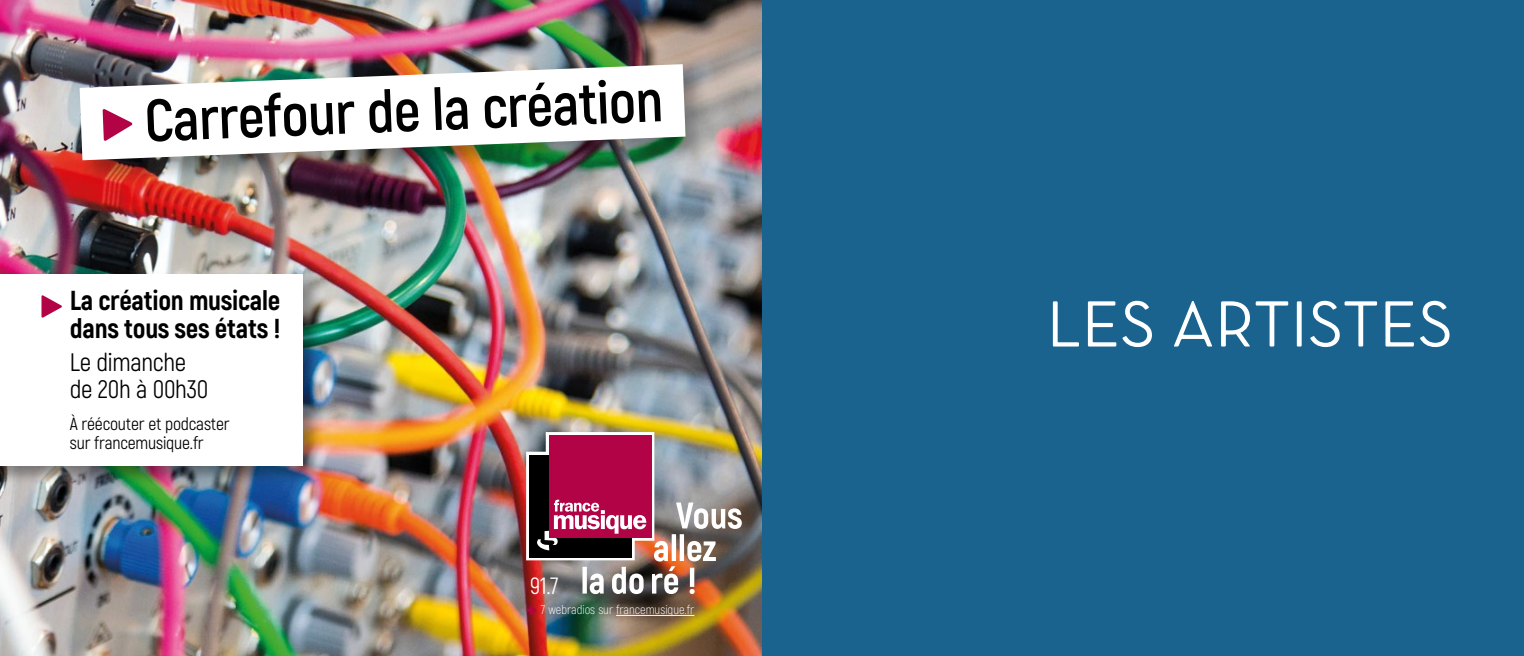
<style>
.page{position:relative;width:1524px;height:656px;background:#fff}
.page>*{position:absolute;margin:0;border:0;box-sizing:border-box;transform-origin:0 0}
.t1{font:66.38px "Favart Gothic";color:#fff}
.t2{font:700 59.12px "Akrobat";color:#000}
.t3{font:800 27.38px/27.4px "Akrobat";letter-spacing:-.01em;color:#000}
.t4{font:25.25px/27.4px "Akrobat";letter-spacing:-.01em;color:#000}
.t5{font:23.5px "Akrobat";color:#fff}
.t6{font:17.62px/19.2px "Akrobat";letter-spacing:-.01em;color:#000}
.t7{font:300 12.62px "Akrobat";color:#fff}
.s1{font-weight:900;font-size:22.25px;color:#b10346}
</style>
<div class="page">
<div style="left:762px;top:0;width:762px;height:656px;background:#1a638e"></div>
<img style="left:0;top:0;width:762px;height:656px">
<div style="left:76px;top:61px;width:635px;height:125px;background:#000;opacity:.33"></div>
<img style="left:80px;top:64px;width:605px;height:96px">
<svg style="left:103px;top:109px;width:30px;height:32px"></svg>
<hr style="left:616px;top:615px;width:78px;height:1px;background:#fff">
<img style="left:526px;top:432px;width:216px;height:162px">
<div style="left:0;top:271px;width:323px;height:215px;background:#000;opacity:.4"></div>
<div style="left:0;top:274px;width:303px;height:192px;background:#fff"></div>
<svg style="left:41px;top:295px;width:21px;height:23px"></svg>
<h2 class="t2" style="left:143px;top:83px;width:520px;rotate:-2deg">Carrefour de la création</h2>
<h3 class="t3" style="left:70px;top:286px;width:212px">La création musicale dans tous ses états !</h3>
<h3 class="t4" style="left:70px;top:348px;width:140px">Le dimanche de 20h à 00h30</h3>
<p class="t6" style="left:70px;top:414px;width:161px">À réécouter et podcaster sur francemusique.fr</p>
<h3 class="t5" style="left:530px;top:571px;width:30px">91.7</h3>
<p class="t7" style="left:526px;top:602px;width:170px"><span class="s1">+</span> 7 webradios sur francemusique.fr</p>
<h1 class="t1" style="left:1046px;top:285px;width:408px">LES ARTISTES</h1>
</div>
